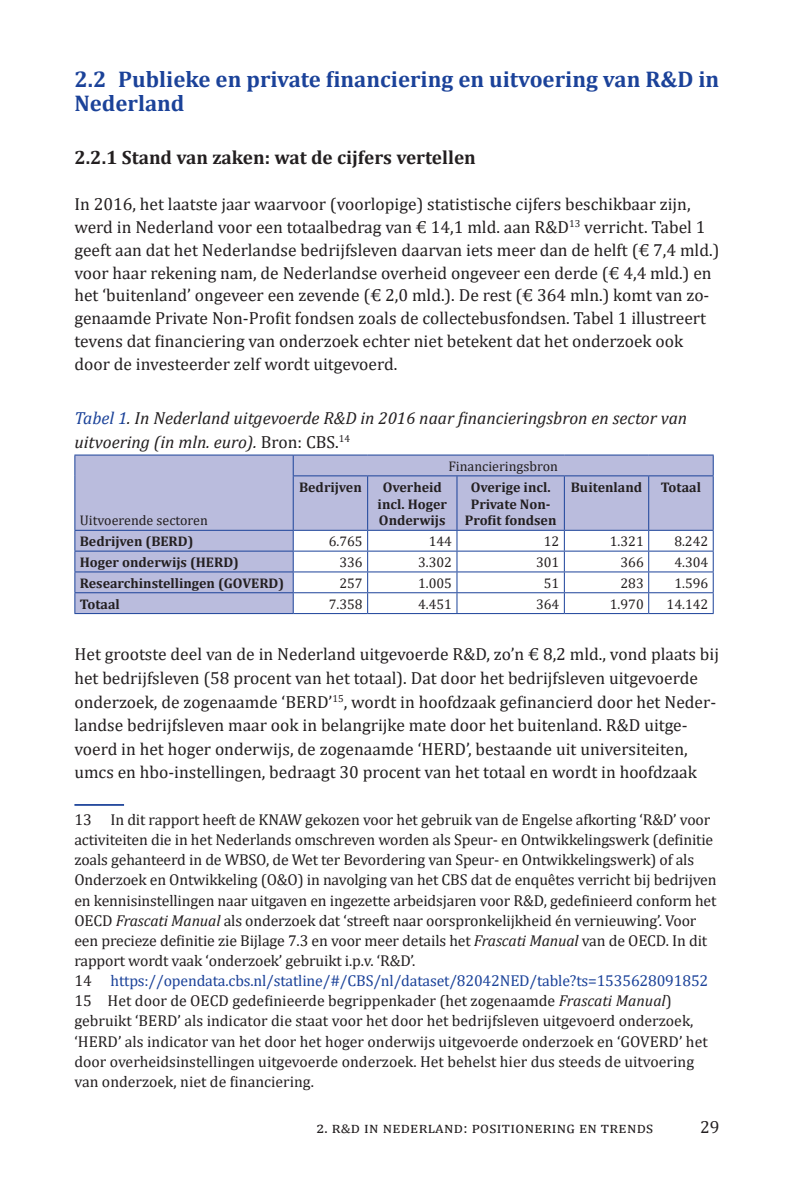
<style>
.page{position:relative;width:794px;height:1191px;background:#fff}
.page>*{position:absolute;margin:0;border:0;box-sizing:border-box;transform-origin:0 0}
.kop2{font:700 22.75px/23.6px "Cambria";color:#1b4299}
.kop_3{font:700 19.25px "Cambria";color:#231f20}
.Body_tekst{font:17.5px/22.8px "Cambria";color:#231f20}
._24_bijschrift{font:italic 17.5px/23.6px "Cambria";color:#231f20}
.voetnoot{font:15.75px/20.1px "Cambria";letter-spacing:-.01em;color:#231f20}
.voetnoot-2{font:15.75px "Cambria";letter-spacing:-.01em;color:#1b4299}
.voetnoot-3{font:15.75px "Cambria";letter-spacing:.02em;color:#231f20}
.tabeltekst{font:700 14px/16.8px "Cambria";color:#231f20;text-align:center}
.tabeltekst-2{font:14px "Cambria";color:#231f20}
.s1{color:#1b4299}
.s2{font-style:normal}
.s3{font-style:italic}
.s4{color:#231f20}
</style>
<div class="page">
<svg style="left:75px;top:455px;width:638px;height:158px;fill:#babcdd"></svg>
<hr style="left:74px;top:454px;width:219px;height:1px;background:#1b4299">
<svg style="left:74px;top:455px;width:1px;height:21px"></svg>
<hr style="left:74px;top:476px;width:1px;height:54px;background:#1b4299">
<hr style="left:293px;top:454px;width:75px;height:1px;background:#1b4299">
<svg style="left:293px;top:455px;width:1px;height:20px"></svg>
<hr style="left:368px;top:454px;width:89px;height:1px;background:#1b4299">
<hr style="left:457px;top:454px;width:107px;height:1px;background:#1b4299">
<hr style="left:564px;top:454px;width:84px;height:1px;background:#1b4299">
<hr style="left:648px;top:454px;width:65px;height:1px;background:#1b4299">
<svg style="left:713px;top:455px;width:1px;height:20px"></svg>
<hr style="left:293px;top:475px;width:75px;height:1px;background:#1b4299">
<hr style="left:293px;top:476px;width:1px;height:54px;background:#1b4299">
<hr style="left:368px;top:475px;width:89px;height:1px;background:#1b4299">
<hr style="left:367px;top:476px;width:1px;height:54px;background:#1b4299">
<hr style="left:457px;top:475px;width:107px;height:1px;background:#1b4299">
<hr style="left:456px;top:476px;width:1px;height:54px;background:#1b4299">
<hr style="left:564px;top:475px;width:84px;height:1px;background:#1b4299">
<hr style="left:564px;top:476px;width:1px;height:54px;background:#1b4299">
<hr style="left:648px;top:475px;width:65px;height:1px;background:#1b4299">
<hr style="left:648px;top:476px;width:1px;height:54px;background:#1b4299">
<hr style="left:713px;top:476px;width:1px;height:54px;background:#1b4299">
<hr style="left:74px;top:530px;width:219px;height:1px;background:#1b4299">
<hr style="left:293px;top:530px;width:75px;height:1px;background:#1b4299">
<hr style="left:368px;top:530px;width:89px;height:1px;background:#1b4299">
<hr style="left:457px;top:530px;width:107px;height:1px;background:#1b4299">
<hr style="left:564px;top:530px;width:84px;height:1px;background:#1b4299">
<hr style="left:648px;top:530px;width:65px;height:1px;background:#1b4299">
<hr style="left:74px;top:550px;width:219px;height:1px;background:#1b4299">
<hr style="left:293px;top:550px;width:75px;height:1px;background:#1b4299">
<hr style="left:368px;top:550px;width:89px;height:1px;background:#1b4299">
<hr style="left:457px;top:550px;width:107px;height:1px;background:#1b4299">
<hr style="left:564px;top:550px;width:84px;height:1px;background:#1b4299">
<hr style="left:648px;top:550px;width:65px;height:1px;background:#1b4299">
<hr style="left:74px;top:571px;width:219px;height:1px;background:#1b4299">
<hr style="left:293px;top:571px;width:75px;height:1px;background:#1b4299">
<hr style="left:368px;top:571px;width:89px;height:1px;background:#1b4299">
<hr style="left:457px;top:571px;width:107px;height:1px;background:#1b4299">
<hr style="left:564px;top:571px;width:84px;height:1px;background:#1b4299">
<hr style="left:648px;top:571px;width:65px;height:1px;background:#1b4299">
<hr style="left:74px;top:592px;width:219px;height:1px;background:#1b4299">
<svg style="left:74px;top:531px;width:1px;height:82px"></svg>
<hr style="left:293px;top:592px;width:75px;height:1px;background:#1b4299">
<svg style="left:293px;top:531px;width:1px;height:82px"></svg>
<hr style="left:368px;top:592px;width:89px;height:1px;background:#1b4299">
<svg style="left:367px;top:531px;width:1px;height:82px"></svg>
<hr style="left:457px;top:592px;width:107px;height:1px;background:#1b4299">
<svg style="left:456px;top:531px;width:1px;height:82px"></svg>
<hr style="left:564px;top:592px;width:84px;height:1px;background:#1b4299">
<svg style="left:564px;top:531px;width:1px;height:82px"></svg>
<hr style="left:648px;top:592px;width:65px;height:1px;background:#1b4299">
<svg style="left:648px;top:531px;width:1px;height:82px"></svg>
<svg style="left:713px;top:531px;width:1px;height:82px"></svg>
<hr style="left:74px;top:613px;width:219px;height:1px;background:#1b4299">
<hr style="left:293px;top:613px;width:75px;height:1px;background:#1b4299">
<hr style="left:368px;top:613px;width:89px;height:1px;background:#1b4299">
<hr style="left:457px;top:613px;width:107px;height:1px;background:#1b4299">
<hr style="left:564px;top:613px;width:84px;height:1px;background:#1b4299">
<hr style="left:648px;top:613px;width:65px;height:1px;background:#1b4299">
<hr style="left:74px;top:804px;width:50px;height:2px;background:#1b4299">
<p class="kop2" style="left:74px;top:67px;width:646px">2.2 Publieke en private financiering en uitvoering van R&amp;D in<br>Nederland</p>
<p class="kop_3" style="left:74px;top:144px;width:403px">2.2.1 Stand van zaken: wat de cijfers vertellen</p>
<p class="Body_tekst" style="left:74px;top:193px;width:646px">In 2016, het laatste jaar waarvoor (voorlopige) statistische cijfers beschikbaar zijn, werd in Nederland voor een totaalbedrag van € 14,1 mld. aan R&amp;D<sup>13</sup> verricht. Tabel 1 geeft aan dat het Nederlandse bedrijfsleven daarvan iets meer dan de helft (€ 7,4 mld.) voor haar rekening nam, de Nederlandse overheid ongeveer een derde (€ 4,4 mld.) en het ‘buitenland’ ongeveer een zevende (€ 2,0 mld.). De rest (€ 364 mln.) komt van zo&shy;genaamde Private Non-Profit fondsen zoals de collectebusfondsen. Tabel 1 illustreert tevens dat financiering van onderzoek echter niet betekent dat het onderzoek ook door de investeerder zelf wordt uitgevoerd.</p>
<p class="_24_bijschrift" style="left:74px;top:405px;width:614px"><span class="s1">Tabel 1</span>. In Nederland uitgevoerde R&amp;D in 2016 naar financieringsbron en sector van uitvoering (in mln. euro). <span class="s2">Bron: CBS.</span><sup>14</sup></p>
<p class="tabeltekst-2" style="left:80px;top:512px;width:129px">Uitvoerende sectoren</p>
<p class="tabeltekst-2" style="left:448px;top:458px;width:111px">Financieringsbron</p>
<p class="tabeltekst" style="left:299px;top:478px;width:64px">Bedrijven</p>
<p class="tabeltekst" style="left:378px;top:478px;width:71px">Overheid incl. Hoger<br>Onderwijs</p>
<p class="tabeltekst" style="left:465px;top:478px;width:93px">Overige incl.<br>Private Non-<br>Profit fondsen</p>
<p class="tabeltekst" style="left:571px;top:478px;width:73px">Buitenland</p>
<p class="tabeltekst" style="left:661px;top:478px;width:42px">Totaal</p>
<p class="tabeltekst" style="left:80px;top:532px;width:115px">Bedrijven (BERD)</p>
<p class="tabeltekst-2" style="left:329px;top:533px;width:35px">6.765</p>
<p class="tabeltekst-2" style="left:429px;top:533px;width:25px">144</p>
<p class="tabeltekst-2" style="left:544px;top:533px;width:17px">12</p>
<p class="tabeltekst-2" style="left:610px;top:533px;width:35px">1.321</p>
<p class="tabeltekst-2" style="left:674px;top:533px;width:35px">8.242</p>
<p class="tabeltekst" style="left:80px;top:553px;width:161px">Hoger onderwijs (HERD)</p>
<p class="tabeltekst-2" style="left:339px;top:554px;width:25px">336</p>
<p class="tabeltekst-2" style="left:418px;top:554px;width:35px">3.302</p>
<p class="tabeltekst-2" style="left:536px;top:554px;width:25px">301</p>
<p class="tabeltekst-2" style="left:620px;top:554px;width:25px">366</p>
<p class="tabeltekst-2" style="left:674px;top:554px;width:35px">4.304</p>
<p class="tabeltekst" style="left:80px;top:574px;width:206px">Researchinstellingen (GOVERD)</p>
<p class="tabeltekst-2" style="left:339px;top:575px;width:25px">257</p>
<p class="tabeltekst-2" style="left:418px;top:575px;width:35px">1.005</p>
<p class="tabeltekst-2" style="left:544px;top:575px;width:17px">51</p>
<p class="tabeltekst-2" style="left:620px;top:575px;width:25px">283</p>
<p class="tabeltekst-2" style="left:674px;top:575px;width:35px">1.596</p>
<p class="tabeltekst" style="left:80px;top:595px;width:42px">Totaal</p>
<p class="tabeltekst-2" style="left:329px;top:595px;width:35px">7.358</p>
<p class="tabeltekst-2" style="left:418px;top:595px;width:35px">4.451</p>
<p class="tabeltekst-2" style="left:536px;top:595px;width:25px">364</p>
<p class="tabeltekst-2" style="left:610px;top:595px;width:35px">1.970</p>
<p class="tabeltekst-2" style="left:666px;top:595px;width:43px">14.142</p>
<p class="Body_tekst" style="left:74px;top:642px;width:646px;line-height:23.6px">Het grootste deel van de in Nederland uitgevoerde R&amp;D, zo’n € 8,2 mld., vond plaats bij het bedrijfsleven (58 procent van het totaal). Dat door het bedrijfsleven uitgevoerde onderzoek, de zogenaamde ‘BERD’<sup>15</sup>, wordt in hoofdzaak gefinancierd door het Neder&shy;landse bedrijfsleven maar ook in belangrijke mate door het buitenland. R&amp;D uitge&shy;voerd in het hoger onderwijs, de zogenaamde ‘HERD’, bestaande uit universiteiten, umcs en hbo-instellingen, bedraagt 30 procent van het totaal en wordt in hoofdzaak</p>
<p class="voetnoot" style="left:74px;top:809px;width:643px">13 In dit rapport heeft de KNAW gekozen voor het gebruik van de Engelse afkorting ‘R&amp;D’ voor activiteiten die in het Nederlands omschreven worden als Speur- en Ontwikkelingswerk (definitie zoals gehanteerd in de WBSO, de Wet ter Bevordering van Speur- en Ontwikkelingswerk) of als Onderzoek en Ontwikkeling (O&amp;O) in navolging van het CBS dat de enquêtes verricht bij bedrijven en kennisinstellingen naar uitgaven en ingezette arbeidsjaren voor R&amp;D, gedefinieerd conform het OECD <span class="s3">Frascati Manual</span> als onderzoek dat ‘streeft naar oorspronkelijkheid én vernieuwing’. Voor een precieze definitie zie Bijlage 7.3 en voor meer details het <span class="s3">Frascati Manual</span> van de OECD. In dit rapport wordt vaak ‘onderzoek’ gebruikt i.p.v. ‘R&amp;D’.</p>
<p class="voetnoot-2" style="left:74px;top:971px;width:635px"><span class="s4">14</span> https://opendata.cbs.nl/statline/#/CBS/nl/dataset/82042NED/table?ts=1535628091852</p>
<p class="voetnoot" style="left:74px;top:990px;width:635px">15 Het door de OECD gedefinieerde begrippenkader (het zogenaamde <span class="s3">Frascati Manual</span>) gebruikt ‘BERD’ als indicator die staat voor het door het bedrijfsleven uitgevoerd onderzoek, ‘HERD’ als indicator van het door het hoger onderwijs uitgevoerde onderzoek en ‘GOVERD’ het door overheidsinstellingen uitgevoerde onderzoek. Het behelst hier dus steeds de uitvoering van onderzoek, niet de financiering.</p>
<p class="voetnoot-3" style="left:317px;top:1118px;width:338px">2. r&amp;d in nederland: positionering en trends</p>
<p class="Body_tekst" style="left:700px;top:1115px;width:21px">29</p>
</div>
